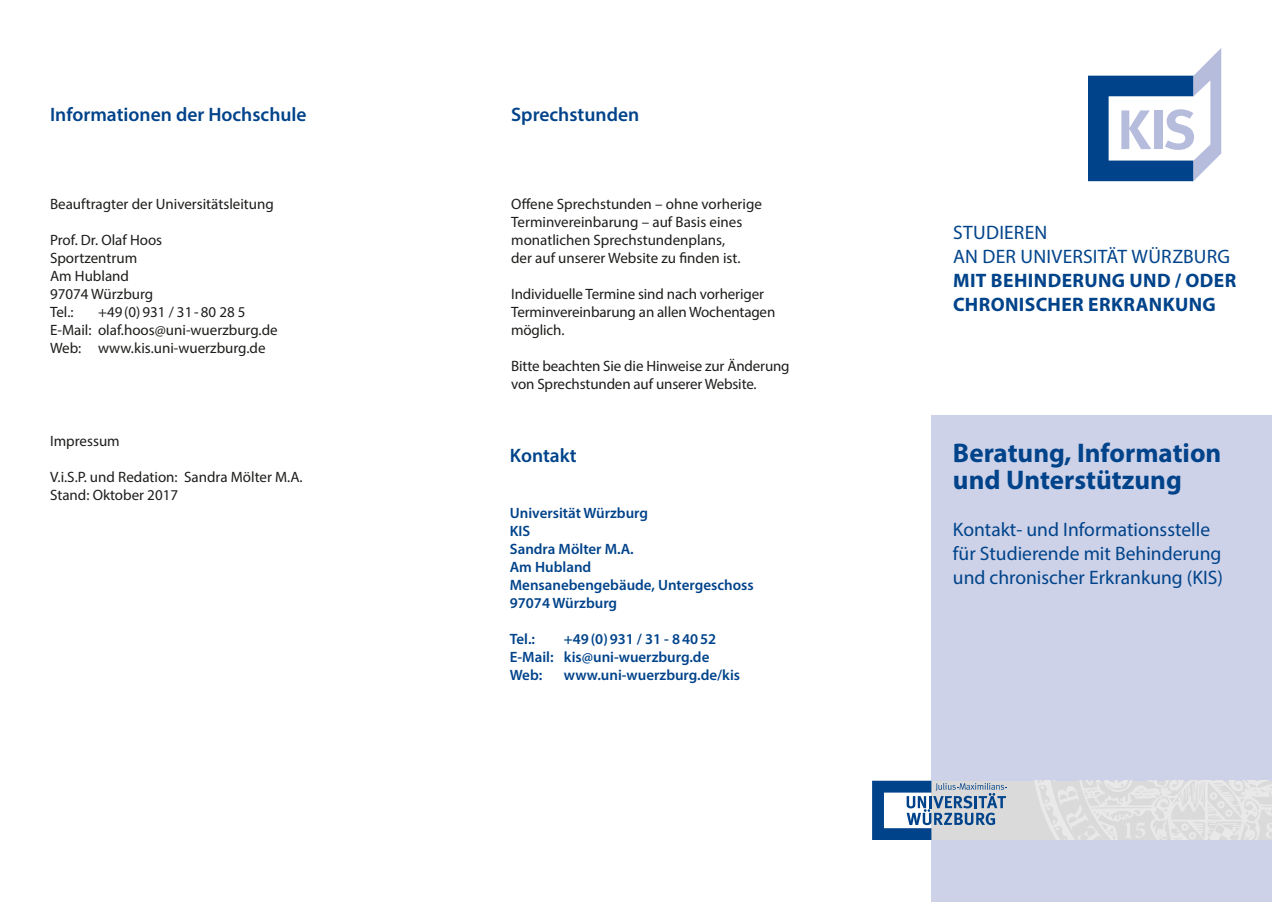
<style>
.page{position:relative;width:1272px;height:902px;background:#fff}
.page>*{position:absolute;margin:0;border:0;box-sizing:border-box;transform-origin:0 0}
.t1{font:700 27px/27px "Myriad Pro";color:#00438a}
.t2{font:19.5px/24px "Myriad Pro";color:#00438a}
.t3{font:600 19.5px "Myriad Pro";color:#00438a}
.t4{font:700 19.5px/24px "Myriad Pro";letter-spacing:.02em;color:#00438a}
.t5{font:15px/18px "Myriad Pro";color:#1d1d1b}
.t6{font:600 15px/18px "Myriad Pro";color:#00438a}
</style>
<div class="page">
<svg style="left:1088px;top:48px;width:133px;height:133px"></svg>
<div style="left:931px;top:415px;width:340px;height:369px;background:#cdd2e8"></div>
<div style="left:931px;top:839px;width:340px;height:62px;background:#cdd2e8"></div>
<div style="left:931px;top:780px;width:340px;height:59px;background:#dadada"></div>
<svg style="left:872px;top:780px;width:135px;height:59px"></svg>
<svg style="left:1025px;top:780px;width:246px;height:59px"></svg>
<h2 class="t3" style="left:50px;top:102px;width:258px">Informationen der Hochschule</h2>
<p class="t5" style="left:50px;top:195px;width:225px">Beauftragter der Universitätsleitung</p>
<p class="t5" style="left:50px;top:231px;width:114px">Prof. Dr. Olaf Hoos<br>Sportzentrum<br>Am Hubland<br>97074 Würzburg<br>Tel.:</p>
<p class="t5" style="left:50px;top:303px;width:229px;text-indent:48px">+49(0)931 / 31-80 28 5<br>E-Mail: olaf.hoos@uni-wuerzburg.de<br>Web: www.kis.uni-wuerzburg.de</p>
<p class="t5" style="left:50px;top:432px;width:71px">Impressum</p>
<p class="t5" style="left:50px;top:468px;width:254px">V.i.S.P. und Redation: Sandra Mölter M.A.<br>Stand: Oktober 2017</p>
<h2 class="t3" style="left:511px;top:102px;width:130px">Sprechstunden</h2>
<p class="t5" style="left:511px;top:195px;width:252px">Offene Sprechstunden – ohne vorherige Terminvereinbarung – auf Basis eines monatlichen Sprechstundenplans,<br>der auf unserer Website zu finden ist.</p>
<p class="t5" style="left:511px;top:285px;width:266px">Individuelle Termine sind nach vorheriger<br>Terminvereinbarung an allen Wochentagen möglich.</p>
<p class="t5" style="left:511px;top:357px;width:280px">Bitte beachten Sie die Hinweise zur Änderung von Sprechstunden auf unserer Website.</p>
<h2 class="t3" style="left:510px;top:442px;width:68px">Kontakt</h2>
<p class="t6" style="left:510px;top:503px;width:245px">Universität Würzburg<br>KIS<br>Sandra Mölter M.A.<br>Am Hubland<br>Mensanebengebäude, Untergeschoss<br>97074 Würzburg</p>
<p class="t6" style="left:510px;top:629px;width:27px">Tel.:</p>
<p class="t6" style="left:510px;top:629px;width:208px;text-indent:54px">+49(0)931 / 31 - 84052<br>E-Mail: kis@uni-wuerzburg.de<br>Web:</p>
<p class="t6" style="left:564px;top:665px;width:178px">www.uni-wuerzburg.de/kis</p>
<h2 class="t2" style="left:953px;top:220px;width:278px">STUDIEREN<br>AN DER UNIVERSITÄT WÜRZBURG</h2>
<h2 class="t4" style="left:953px;top:268px;width:285px">MIT BEHINDERUNG UND / ODER<br>CHRONISCHER ERKRANKUNG</h2>
<h1 class="t1" style="left:952px;top:438px;width:270px">Beratung, Information und Unterstützung</h1>
<h2 class="t2" style="left:952px;top:517px;width:271px">Kontakt- und Informationsstelle für Studierende mit Behinderung und chronischer Erkrankung (KIS)</h2>
</div>
